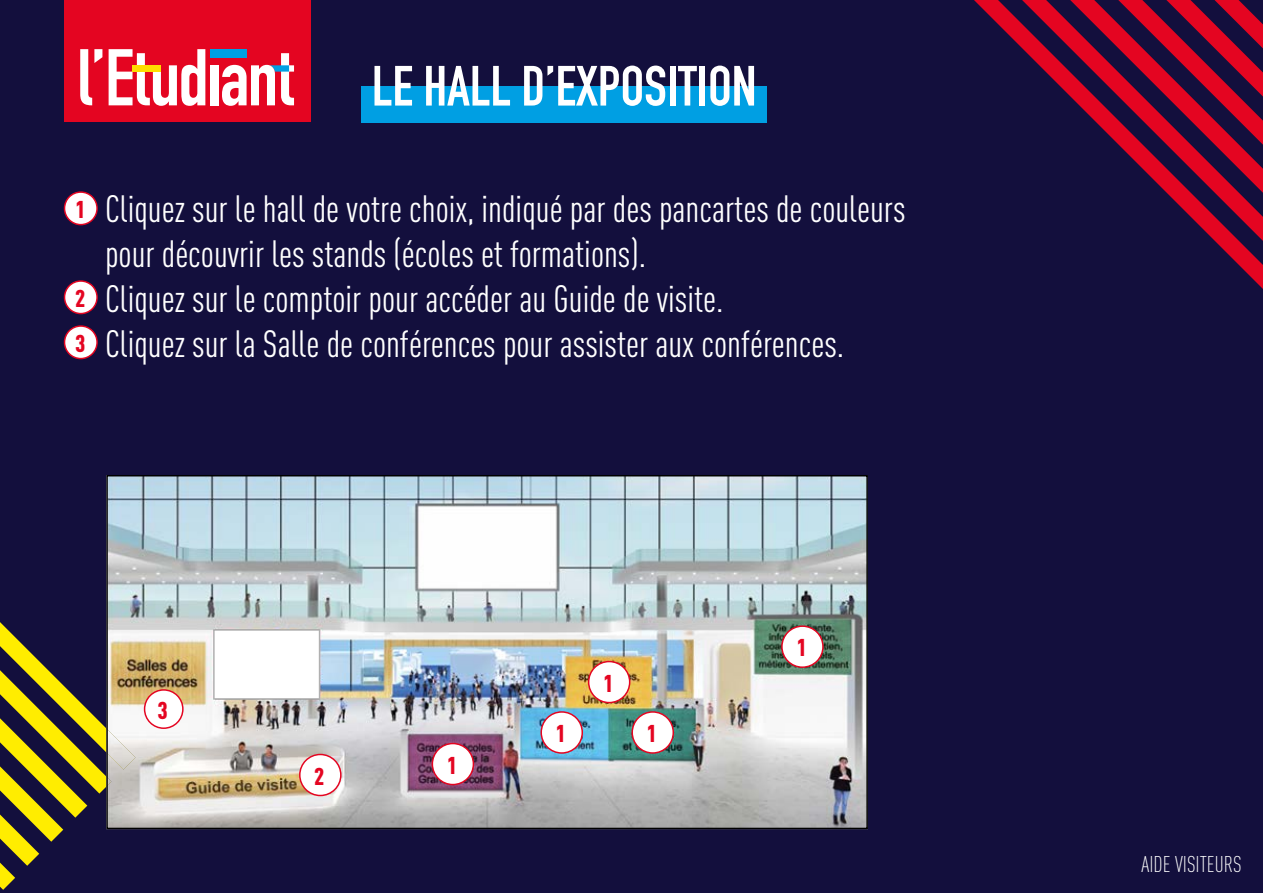
<style>
.page{position:relative;width:1263px;height:893px;background:#130f3d}
.page>*{position:absolute;margin:0;border:0;box-sizing:border-box;transform-origin:0 0}
.t1{font:55.65px "DIN Engschrift";color:#fff}
.t2{font:37.5px "DIN Cond";color:#fff}
.t3{font:900 24px "DIN Cond";color:#e40521}
.t4{font:300 22.5px "DIN Cond";color:#fff}
.s1{font-weight:900;font-size:24px;color:#e40521}
</style>
<div class="page">
<div style="left:64px;top:0;width:246px;height:122px;background:#e40521"></div>
<svg style="left:974px;top:0;width:289px;height:289px"></svg>
<svg style="left:1022px;top:0;width:241px;height:241px"></svg>
<svg style="left:1070px;top:0;width:193px;height:193px"></svg>
<svg style="left:80px;top:49px;width:22px;height:56px"></svg>
<div style="left:210px;top:65px;width:8px;height:40px;background:#fff"></div>
<div style="left:210px;top:49px;width:37px;height:8px;background:#009fe3"></div>
<svg style="left:222px;top:53px;width:72px;height:53px"></svg>
<svg style="left:109px;top:49px;width:96px;height:57px"></svg>
<div style="left:133px;top:65px;width:28px;height:7px;background:#fd0"></div>
<svg style="left:0;top:622px;width:135px;height:268px"></svg>
<img style="left:106px;top:475px;width:762px;height:354px">
<div style="left:361px;top:86px;width:406px;height:36px;background:#009fe3"></div>
<svg style="left:64px;top:191px;width:34px;height:34px"></svg>
<svg style="left:64px;top:280px;width:34px;height:34px"></svg>
<svg style="left:64px;top:325px;width:34px;height:34px"></svg>
<svg style="left:213px;top:629px;width:107px;height:71px;background:#f9f9f8"></svg>
<svg style="left:299px;top:754px;width:43px;height:42px;background:#f4dbdb"></svg>
<svg style="left:432px;top:743px;width:42px;height:42px;background:#dfbdc7"></svg>
<svg style="left:540px;top:711px;width:43px;height:43px;background:#d4d1dd"></svg>
<svg style="left:631px;top:711px;width:43px;height:43px;background:#cec7c8"></svg>
<svg style="left:588px;top:661px;width:42px;height:42px;background:#eccdc0"></svg>
<svg style="left:781px;top:625px;width:43px;height:43px;background:#cfc0be"></svg>
<svg style="left:144px;top:689px;width:40px;height:40px;background:#f7dad5"></svg>
<h1 class="t1" style="left:372px;top:53px;width:386px">LE HALL D’EXPOSITION</h1>
<p class="t2" style="left:75px;top:187px;width:832px"><span class="s1">1</span> Cliquez sur le hall de votre choix, indiqué par des pancartes de couleurs</p>
<p class="t2" style="left:105px;top:232px;width:543px">pour découvrir les stands (écoles et formations).</p>
<p class="t2" style="left:75px;top:277px;width:650px"><span class="s1">2</span> Cliquez sur le comptoir pour accéder au Guide de visite.</p>
<p class="t2" style="left:75px;top:322px;width:770px"><span class="s1">3</span> Cliquez sur la Salle de conférences pour assister aux conférences.</p>
<p class="t3" style="left:157px;top:695px;width:12px">3</p>
<p class="t3" style="left:314px;top:761px;width:12px">2</p>
<p class="t3" style="left:447px;top:750px;width:12px">1</p>
<p class="t3" style="left:603px;top:668px;width:12px">1</p>
<p class="t3" style="left:556px;top:718px;width:12px">1</p>
<p class="t3" style="left:647px;top:718px;width:12px">1</p>
<p class="t3" style="left:796px;top:633px;width:12px">1</p>
<p class="t4" style="left:1141px;top:852px;width:102px">AIDE VISITEURS</p>
</div>
